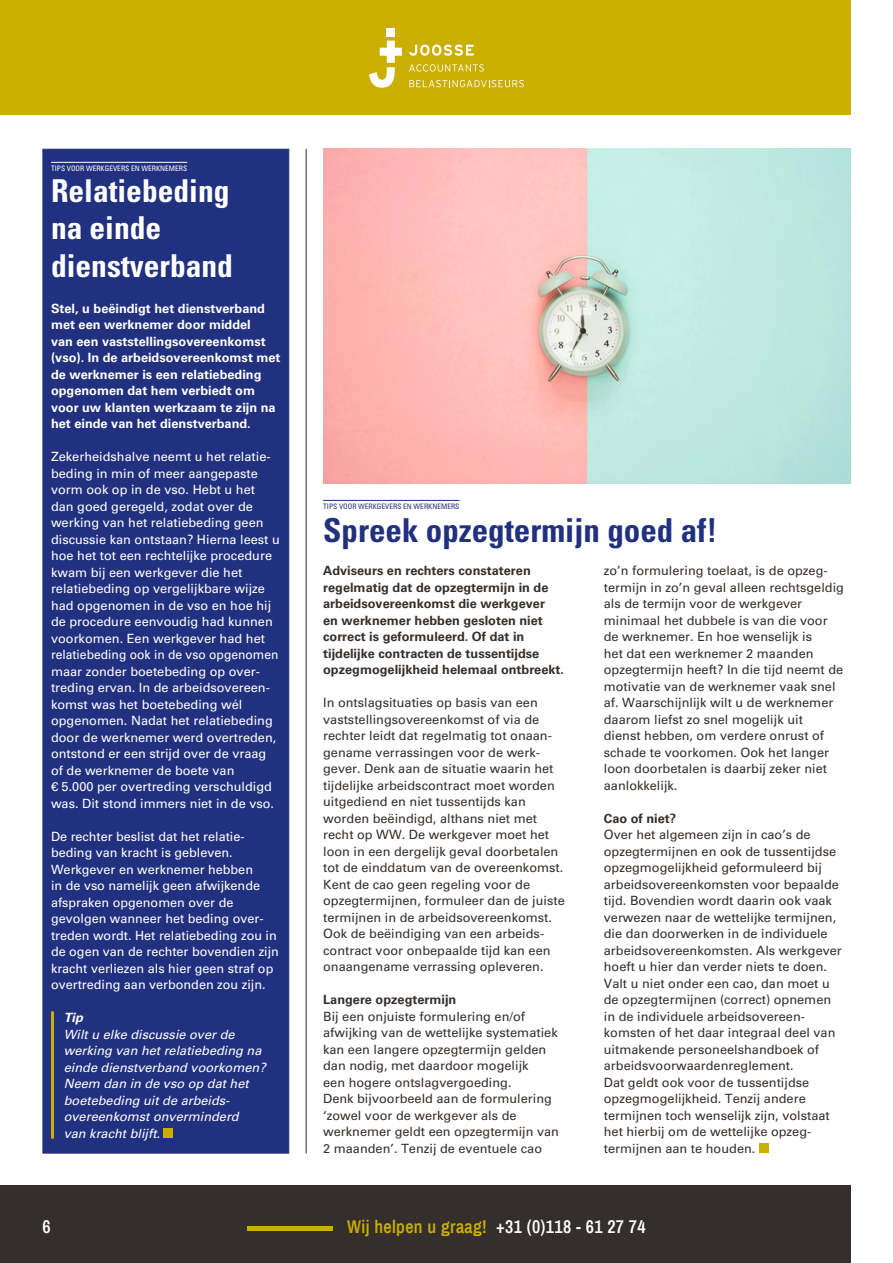
<style>
.page{position:relative;width:893px;height:1263px;background:#fff}
.page>*{position:absolute;margin:0;border:0;box-sizing:border-box;transform-origin:0 0}
.t1{font:700 condensed 33px "Univers LT Std";color:#22317f}
.t2{font:700 condensed 31.5px/37.8px "Univers LT Std";color:#fff}
.t3{font:600 18px "Archivo Narrow";letter-spacing:.02em;color:#cbaf00}
.t4{font:600 18px "Archivo Narrow";color:#fff}
.t5{font:12.75px/16.5px "Univers LT Std";color:#342f2c}
.t6{font:12.75px/16.5px "Univers LT Std";color:#fff}
.t7{font:700 12.75px/16.5px "Univers LT Std";color:#342f2c}
.t8{font:700 12.75px/16.5px "Univers LT Std";color:#fff}
.t9{font:italic 12.75px/16.5px "Univers LT Std";color:#fff}
.t10{font:italic 700 12.75px "Univers LT Std";color:#fff}
.t11{font:condensed 7.5px "Univers LT Std";color:#22317f}
.t12{font:condensed 7.5px "Univers LT Std";color:#fff}
.s1{color:#fff}
</style>
<div class="page">
<div style="left:0;top:0;width:850px;height:115px;background:#cbaf00"></div>
<div style="left:0;top:1186px;width:850px;height:77px;background:#342f2c"></div>
<hr style="left:247px;top:1226px;width:85px;height:4px;background:#cbaf00">
<svg style="left:409px;top:64px;width:75px;height:8px"></svg>
<svg style="left:409px;top:45px;width:65px;height:11px"></svg>
<svg style="left:409px;top:80px;width:115px;height:7px"></svg>
<svg style="left:369px;top:41px;width:33px;height:47px"></svg>
<div style="left:387px;top:28px;width:8px;height:8px;background:#fff"></div>
<div style="left:759px;top:1144px;width:9px;height:9px;background:#cbaf00"></div>
<hr style="left:323px;top:500px;width:136px;height:1px;background:#22317f">
<hr style="left:306px;top:149px;width:1px;height:1004px;background:#342f2c">
<img style="left:323px;top:149px;width:527px;height:334px">
<div style="left:43px;top:149px;width:246px;height:1004px;background:#22317f;border:1px solid #22317f"></div>
<div style="left:164px;top:1129px;width:9px;height:9px;background:#cbaf00"></div>
<hr style="left:51px;top:162px;width:136px;height:1px;background:#fff">
<hr style="left:51px;top:1012px;width:3px;height:125px;background:#cbaf00">
<p class="t12" style="left:51px;top:164px;width:138px">TIPS VOOR WERKGEVERS EN WERKNEMERS</p>
<h2 class="t2" style="left:51px;top:171px;width:183px">Relatiebeding na einde dienstverband</h2>
<p class="t8" style="left:51px;top:300px;width:231px">Stel, u beëindigt het dienstverband met een werknemer door middel<br>van een vaststellingsovereenkomst (vso). In de arbeidsovereenkomst met de werknemer is een relatiebeding opgenomen dat hem verbiedt om voor uw klanten werkzaam te zijn na het einde van het dienstverband.</p>
<p class="t6" style="left:51px;top:449px;width:230px">Zekerheidshalve neemt u het relatie&shy;beding in min of meer aangepaste vorm ook op in de vso. Hebt u het dan goed geregeld, zodat over de werking van het relatiebeding geen discussie kan ontstaan? Hierna leest u hoe het tot een rechtelijke procedure kwam bij een werkgever die het relatiebeding op vergelijkbare wijze had opgenomen in de vso en hoe hij de procedure eenvoudig had kunnen voorkomen. Een werkgever had het relatiebeding ook in de vso opgenomen maar zonder boetebeding op over&shy;treding ervan. In de arbeidsovereen&shy;komst was het boetebeding wél opgenomen. Nadat het relatiebeding door de werknemer werd overtreden, ontstond er een strijd over de vraag of de werknemer de boete van<br>€ 5.000 per overtreding verschuldigd was. Dit stond immers niet in de vso.</p>
<p class="t6" style="left:51px;top:828px;width:229px">De rechter beslist dat het relatie&shy;beding van kracht is gebleven.<br>Werkgever en werknemer hebben<br>in de vso namelijk geen afwijkende afspraken opgenomen over de gevolgen wanneer het beding over&shy;treden wordt. Het relatiebeding zou in de ogen van de rechter bovendien zijn kracht verliezen als hier geen straf op overtreding aan verbonden zou zijn.</p>
<p class="t10" style="left:64px;top:1010px;width:21px">Tip</p>
<p class="t9" style="left:64px;top:1026px;width:203px">Wilt u elke discussie over de werking van het relatiebeding na einde dienstverband voorkomen?<br>Neem dan in de vso op dat het boetebeding uit de arbeids&shy;overeenkomst onverminderd<br>van kracht blijft.</p>
<p class="t11" style="left:323px;top:502px;width:138px">TIPS VOOR WERKGEVERS EN WERKNEMERS</p>
<h1 class="t1" style="left:323px;top:509px;width:396px">Spreek opzegtermijn goed af!</h1>
<p class="t7" style="left:323px;top:563px;width:242px">Adviseurs en rechters constateren regelmatig dat de opzegtermijn in de arbeidsovereenkomst die werkgever<br>en werknemer hebben gesloten niet correct is geformuleerd. Of dat in tijdelijke contracten de tussentijdse opzegmogelijkheid helemaal ontbreekt.</p>
<p class="t5" style="left:323px;top:695px;width:243px">In ontslagsituaties op basis van een vaststellingsovereenkomst of via de rechter leidt dat regelmatig tot onaan&shy;gename verrassingen voor de werk&shy;gever. Denk aan de situatie waarin het tijdelijke arbeidscontract moet worden uitgediend en niet tussentijds kan worden beëindigd, althans niet met recht op WW. De werkgever moet het loon in een dergelijk geval doorbetalen tot de einddatum van de overeenkomst.<br>Kent de cao geen regeling voor de opzegtermijnen, formuleer dan de juiste termijnen in de arbeidsovereenkomst.<br>Ook de beëindiging van een arbeids&shy;contract voor onbepaalde tijd kan een onaangename verrassing opleveren.</p>
<p class="t7" style="left:323px;top:992px;width:135px">Langere opzegtermijn</p>
<p class="t5" style="left:323px;top:1008px;width:237px">Bij een onjuiste formulering en/of afwijking van de wettelijke systematiek kan een langere opzegtermijn gelden dan nodig, met daardoor mogelijk<br>een hogere ontslagvergoeding.<br>Denk bijvoorbeeld aan de formulering ‘zowel voor de werkgever als de werknemer geldt een opzegtermijn van 2 maanden’. Tenzij de eventuele cao</p>
<p class="t5" style="left:604px;top:563px;width:242px">zo’n formulering toelaat, is de opzeg&shy;termijn in zo’n geval alleen rechtsgeldig als de termijn voor de werkgever minimaal het dubbele is van die voor de werknemer. En hoe wenselijk is<br>het dat een werknemer 2 maanden opzegtermijn heeft? In die tijd neemt de motivatie van de werknemer vaak snel af. Waarschijnlijk wilt u de werknemer daarom liefst zo snel mogelijk uit<br>dienst hebben, om verdere onrust of schade te voorkomen. Ook het langer loon doorbetalen is daarbij zeker niet aanlokkelijk.</p>
<p class="t7" style="left:604px;top:810px;width:74px">Cao of niet?</p>
<p class="t5" style="left:604px;top:827px;width:240px">Over het algemeen zijn in cao’s de opzegtermijnen en ook de tussentijdse opzegmogelijkheid geformuleerd bij arbeidsovereenkomsten voor bepaalde tijd. Bovendien wordt daarin ook vaak verwezen naar de wettelijke termijnen, die dan doorwerken in de individuele arbeidsovereenkomsten. Als werkgever hoeft u hier dan verder niets te doen.<br>Valt u niet onder een cao, dan moet u de opzegtermijnen (correct) opnemen in de individuele arbeidsovereen&shy;komsten of het daar integraal deel van uitmakende personeelshandboek of arbeidsvoorwaardenreglement.<br>Dat geldt ook voor de tussentijdse opzegmogelijkheid. Tenzij andere termijnen toch wenselijk zijn, volstaat het hierbij om de wettelijke opzeg&shy;termijnen aan te houden.</p>
<h3 class="t4" style="left:43px;top:1216px;width:10px">6</h3>
<h3 class="t3" style="left:347px;top:1216px;width:300px">Wij helpen u graag! <span class="s1">+31 (0)118 - 61 27 74</span></h3>
</div>
